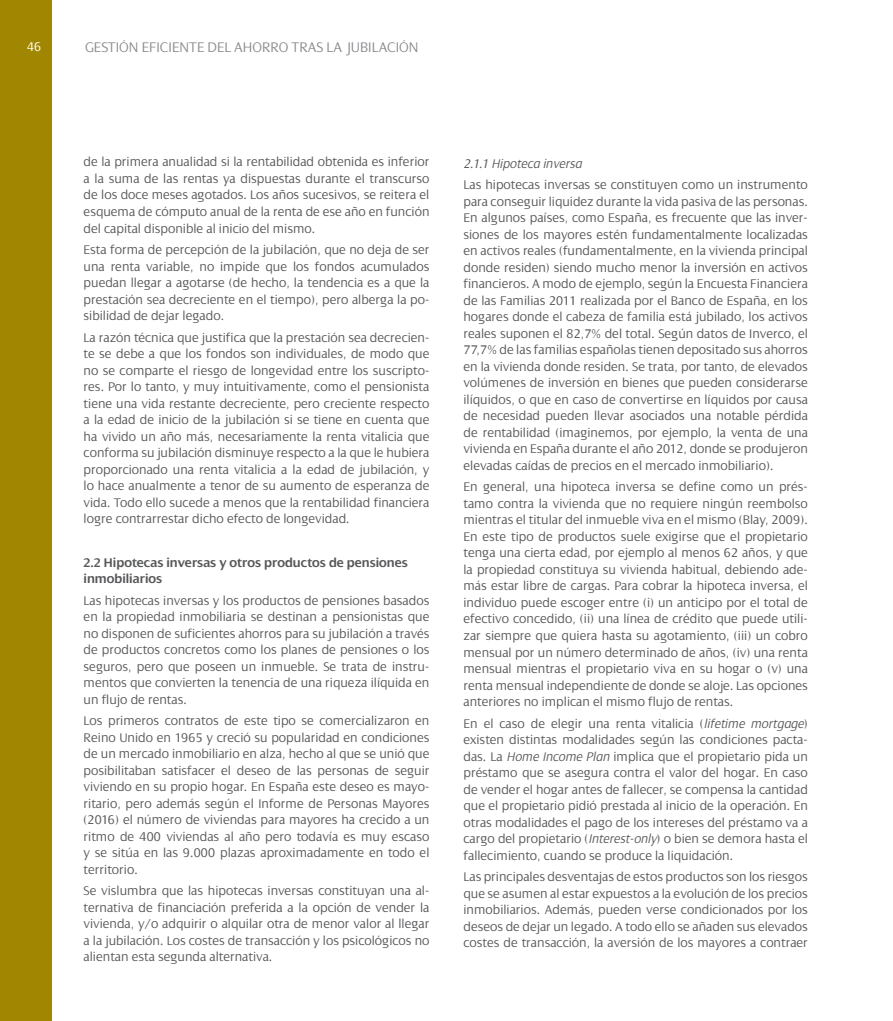
<style>
.page{position:relative;width:893px;height:1021px;background:#fff}
.page>*{position:absolute;margin:0;border:0;box-sizing:border-box;transform-origin:0 0}
.t1{font:300 15px "Dialog";color:#87898c}
.t2{font:300 13.5px/16.5px "Dialog";color:#57585a;text-align:justify}
.t3{font:600 13.5px/16.5px "Dialog";color:#57585a}
.t4{font:italic 300 13.5px "Dialog";color:#57585a}
.t5{font:300 13.5px "Dialog";color:#fff}
.s1{font-style:italic}
</style>
<div class="page">
<div style="left:0;top:0;width:51px;height:1020px;background:#a18701"></div>
<p class="t5" style="left:27px;top:39px;width:16px">46</p>
<p class="t1" style="left:85px;top:39px;width:335px">GESTIÓN EFICIENTE DEL AHORRO TRAS LA JUBILACIÓN</p>
<p class="t2" style="left:84px;top:154px;width:347px">de la primera anualidad si la rentabilidad obtenida es inferior a la suma de las rentas ya dispuestas durante el transcurso de los doce meses agotados. Los años sucesivos, se reitera el esquema de cómputo anual de la renta de ese año en función del capital disponible al inicio del mismo.</p>
<p class="t2" style="left:84px;top:241px;width:347px">Esta forma de percepción de la jubilación, que no deja de ser una renta variable, no impide que los fondos acumulados puedan llegar a agotarse (de hecho, la tendencia es a que la prestación sea decreciente en el tiempo), pero alberga la po&shy;sibilidad de dejar legado.</p>
<p class="t2" style="left:84px;top:329px;width:347px">La razón técnica que justifica que la prestación sea decrecien&shy;te se debe a que los fondos son individuales, de modo que no se comparte el riesgo de longevidad entre los suscripto&shy;res. Por lo tanto, y muy intuitivamente, como el pensionista tiene una vida restante decreciente, pero creciente respecto a la edad de inicio de la jubilación si se tiene en cuenta que ha vivido un año más, necesariamente la renta vitalicia que conforma su jubilación disminuye respecto a la que le hubiera proporcionado una renta vitalicia a la edad de jubilación, y lo hace anualmente a tenor de su aumento de esperanza de vida. Todo ello sucede a menos que la rentabilidad financiera logre contrarrestar dicho efecto de longevidad.</p>
<p class="t3" style="left:84px;top:554px;width:326px">2.2 Hipotecas inversas y otros productos de pensiones inmobiliarios</p>
<p class="t2" style="left:84px;top:592px;width:347px">Las hipotecas inversas y los productos de pensiones basados en la propiedad inmobiliaria se destinan a pensionistas que no disponen de suficientes ahorros para su jubilación a través de productos concretos como los planes de pensiones o los seguros, pero que poseen un inmueble. Se trata de instru&shy;mentos que convierten la tenencia de una riqueza ilíquida en un flujo de rentas.</p>
<p class="t2" style="left:84px;top:712px;width:347px">Los primeros contratos de este tipo se comercializaron en Reino Unido en 1965 y creció su popularidad en condiciones de un mercado inmobiliario en alza, hecho al que se unió que posibilitaban satisfacer el deseo de las personas de seguir viviendo en su propio hogar. En España este deseo es mayo&shy;ritario, pero además según el Informe de Personas Mayores (2016) el número de viviendas para mayores ha crecido a un ritmo de 400 viviendas al año pero todavía es muy escaso y se sitúa en las 9.000 plazas aproximadamente en todo el territorio.</p>
<p class="t2" style="left:84px;top:882px;width:347px">Se vislumbra que las hipotecas inversas constituyan una al&shy;ternativa de financiación preferida a la opción de vender la vivienda, y/o adquirir o alquilar otra de menor valor al llegar a la jubilación. Los costes de transacción y los psicológicos no alientan esta segunda alternativa.</p>
<p class="t4" style="left:463px;top:156px;width:120px">2.1.1 Hipoteca inversa</p>
<p class="t2" style="left:463px;top:177px;width:346px">Las hipotecas inversas se constituyen como un instrumento para conseguir liquidez durante la vida pasiva de las personas.<br>En algunos países, como España, es frecuente que las inver&shy;siones de los mayores estén fundamentalmente localizadas en activos reales (fundamentalmente, en la vivienda principal donde residen) siendo mucho menor la inversión en activos financieros. A modo de ejemplo, según la Encuesta Financiera de las Familias 2011 realizada por el Banco de España, en los hogares donde el cabeza de familia está jubilado, los activos reales suponen el 82,7% del total. Según datos de Inverco, el 77,7% de las familias españolas tienen depositado sus ahorros en la vivienda donde residen. Se trata, por tanto, de elevados volúmenes de inversión en bienes que pueden considerarse ilíquidos, o que en caso de convertirse en líquidos por causa de necesidad pueden llevar asociados una notable pérdida de rentabilidad (imaginemos, por ejemplo, la venta de una vivienda en España durante el año 2012, donde se produjeron elevadas caídas de precios en el mercado inmobiliario).</p>
<p class="t2" style="left:463px;top:479px;width:346px">En general, una hipoteca inversa se define como un prés&shy;tamo contra la vivienda que no requiere ningún reembolso mientras el titular del inmueble viva en el mismo (Blay, 2009).<br>En este tipo de productos suele exigirse que el propietario tenga una cierta edad, por ejemplo al menos 62 años, y que la propiedad constituya su vivienda habitual, debiendo ade&shy;más estar libre de cargas. Para cobrar la hipoteca inversa, el individuo puede escoger entre (i) un anticipo por el total de efectivo concedido, (ii) una línea de crédito que puede utili&shy;zar siempre que quiera hasta su agotamiento, (iii) un cobro mensual por un número determinado de años, (iv) una renta mensual mientras el propietario viva en su hogar o (v) una renta mensual independiente de donde se aloje. Las opciones anteriores no implican el mismo flujo de rentas.</p>
<p class="t2" style="left:463px;top:715px;width:346px">En el caso de elegir una renta vitalicia (<span class="s1">lifetime mortgage</span>) existen distintas modalidades según las condiciones pacta&shy;das. La <span class="s1">Home Income Plan</span> implica que el propietario pida un préstamo que se asegura contra el valor del hogar. En caso de vender el hogar antes de fallecer, se compensa la cantidad que el propietario pidió prestada al inicio de la operación. En otras modalidades el pago de los intereses del préstamo va a cargo del propietario (<span class="s1">Interest-only</span>) o bien se demora hasta el fallecimiento, cuando se produce la liquidación.</p>
<p class="t2" style="left:463px;top:868px;width:346px">Las principales desventajas de estos productos son los riesgos que se asumen al estar expuestos a la evolución de los precios inmobiliarios. Además, pueden verse condicionados por los deseos de dejar un legado. A todo ello se añaden sus elevados costes de transacción, la aversión de los mayores a contraer</p>
</div>
